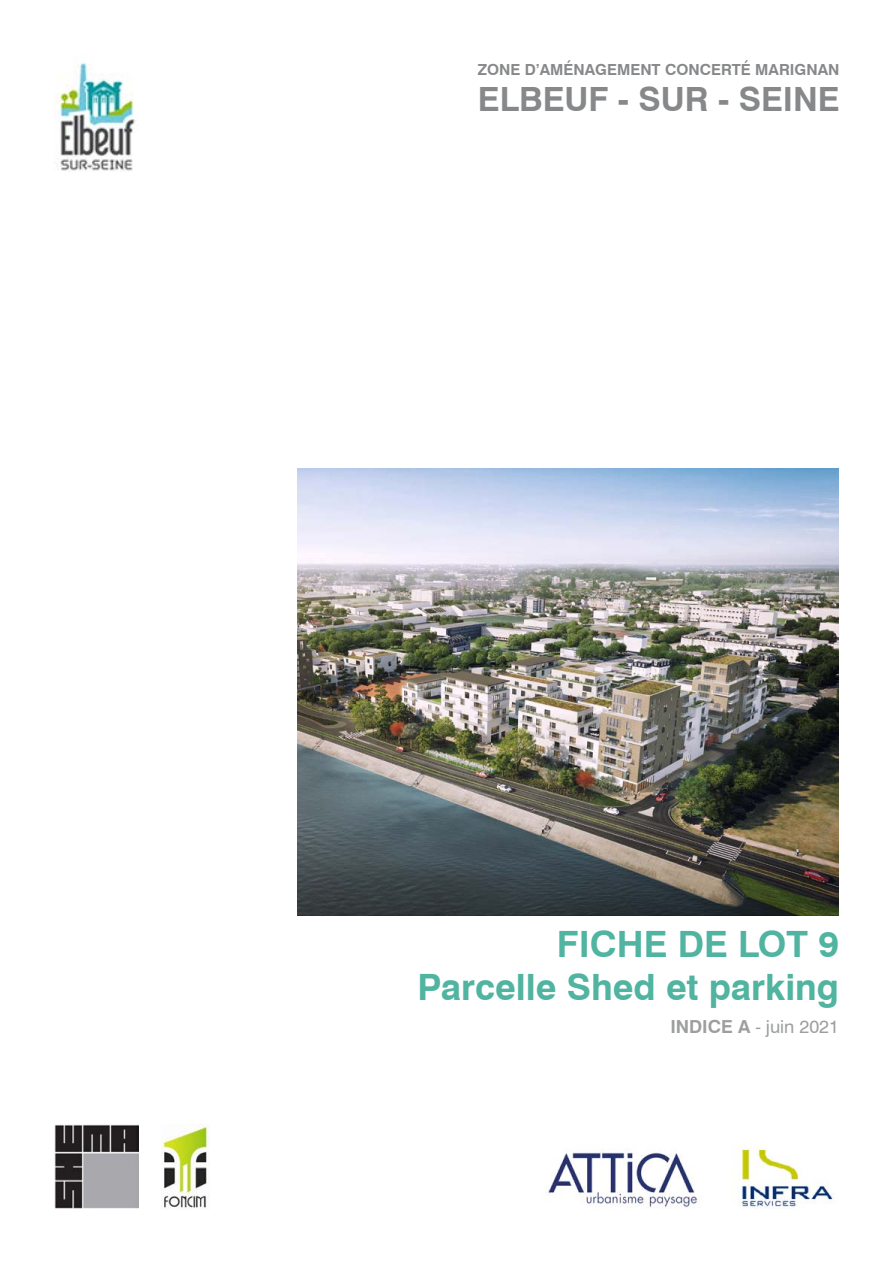
<style>
.page{position:relative;width:893px;height:1263px;background:#fff}
.page>*{position:absolute;margin:0;border:0;box-sizing:border-box;transform-origin:0 0}
.t1{font:700 36.3px/43.5px "Swiss 721 BT";color:#50b4a0;text-align:right}
.t2{font:700 33.45px "Swiss 721 BT";color:#87888a}
.t3{font:18px "Swiss 721 BT";color:#9c9e9f}
.t4{font:700 15.3px "Swiss 721 BT";color:#87888a}
.s1{font-weight:700}
</style>
<div class="page">
<img style="left:162px;top:1126px;width:47px;height:82px">
<img style="left:54px;top:62px;width:82px;height:110px">
<img style="left:54px;top:1125px;width:84px;height:84px">
<img style="left:548px;top:1148px;width:286px;height:61px">
<img style="left:298px;top:468px;width:541px;height:447px">
<p class="t4" style="left:478px;top:61px;width:363px">ZONE D’AMÉNAGEMENT CONCERTÉ MARIGNAN</p>
<h2 class="t2" style="left:478px;top:79px;width:363px">ELBEUF - SUR - SEINE</h2>
<h1 class="t1" style="left:418px;top:922px;width:423px">FICHE DE LOT 9<br>Parcelle Shed et parking</h1>
<p class="t3" style="left:670px;top:1016px;width:170px"><span class="s1">INDICE A</span> - juin 2021</p>
</div>
